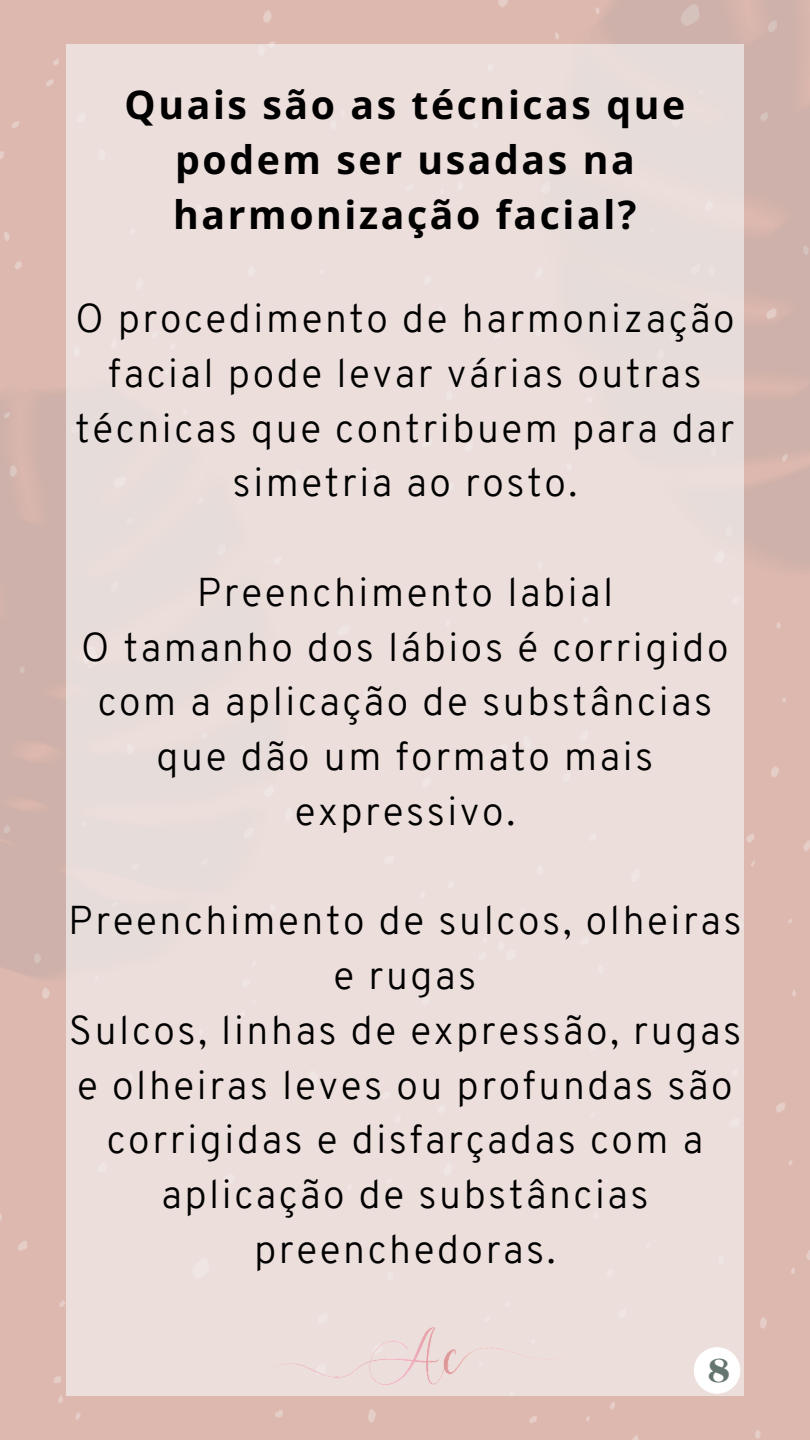
<style>
.page{position:relative;width:810px;height:1440px;background:#fff}
.page>*{position:absolute;margin:0;border:0;box-sizing:border-box;transform-origin:0 0}
.t1{font:300 39.2px/54.8px "Overpass";letter-spacing:.065em;color:#000;text-align:center}
.t2{font:700 39.2px/54.8px "Open Sans";letter-spacing:.065em;color:#000;text-align:center}
.t3{font:26.4px "Brasika Display";color:#657670}
</style>
<div class="page">
<img style="left:0;top:0;width:810px;height:1440px">
<div style="left:67px;top:44px;width:677px;height:1352px;background:#ecdeda"></div>
<img style="left:279px;top:1327px;width:256px;height:58px">
<div style="left:694px;top:1347px;width:46px;height:47px;background:#fff;border-radius:50%"></div>
<p class="t2" style="left:125px;top:76px;width:562px">Quais são as técnicas que podem ser usadas na harmonização facial?</p>
<p class="t1" style="left:75px;top:295px;width:661px">O procedimento de harmonização facial pode levar várias outras técnicas que contribuem para dar simetria ao rosto.</p>
<p class="t1" style="left:81px;top:569px;width:649px">Preenchimento labial<br>O tamanho dos lábios é corrigido com a aplicação de substâncias que dão um formato mais expressivo.</p>
<p class="t1" style="left:68px;top:897px;width:675px">Preenchimento de sulcos, olheiras e rugas<br>Sulcos, linhas de expressão, rugas e olheiras leves ou profundas são corrigidas e disfarçadas com a aplicação de substâncias preenchedoras.</p>
<p class="t3" style="left:708px;top:1350px;width:24px">8</p>
</div>
